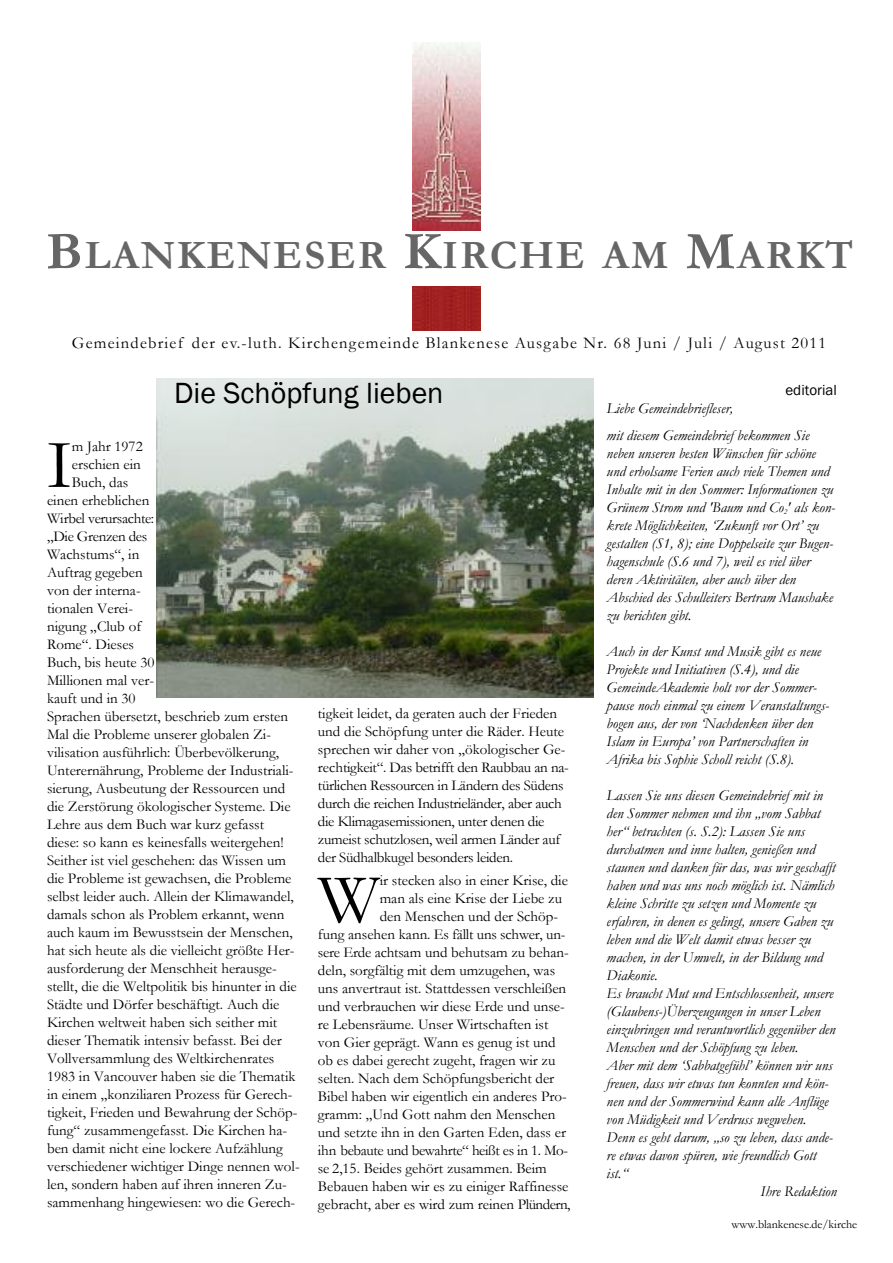
<style>
.page{position:relative;width:893px;height:1263px;background:#fff}
.page>*{position:absolute;margin:0;border:0;box-sizing:border-box;transform-origin:0 0}
.t1{font:70.05px "Garamond";color:#000}
.t2{font:700 40.5px "Garamond";letter-spacing:.05em;color:#666}
.t3{font:30px "Franklin Gothic";color:#000}
.t4{font:16.5px "Garamond";letter-spacing:.075em;color:#000}
.t5{font:15px "Garamond";color:#000}
.t6{font:italic 15px/18px "Garamond";color:#000}
.t7{font:15px/18px "Garamond";letter-spacing:-.02em;color:#000}
.t8{font:15px "Garamond";letter-spacing:-.025em;color:#000}
.t9{font:15px "Franklin Gothic";color:#000}
.t10{font:12px "Garamond";color:#000}
.s1{font-size:54px}
</style>
<div class="page">
<img style="left:412px;top:43px;width:68px;height:287px">
<div style="left:406px;top:231px;width:80px;height:54px;background:#fff"></div>
<img style="left:156px;top:378px;width:437px;height:320px">
<h2 class="t2" style="left:46px;top:234px;width:809px"><span class="s1">B</span>LANKENESER <span class="s1">K</span>IRCHE AM <span class="s1">M</span>ARKT</h2>
<p class="t4" style="left:72px;top:333px;width:756px">Gemeindebrief der ev.-luth. Kirchengemeinde Blankenese Ausgabe Nr. 68 Juni / Juli / August 2011</p>
<h3 class="t3" style="left:174px;top:375px;width:271px">Die Schöpfung lieben</h3>
<h1 class="t1" style="left:47px;top:427px;width:26px">I</h1>
<p class="t5" style="left:72px;top:438px;width:72px">m Jahr 1972</p>
<p class="t5" style="left:72px;top:456px;width:71px">erschien ein</p>
<p class="t5" style="left:72px;top:474px;width:58px">Buch, das</p>
<p class="t5" style="left:47px;top:492px;width:104px">einen erheblichen</p>
<p class="t8" style="left:47px;top:510px;width:109px">Wirbel verursachte:</p>
<p class="t8" style="left:47px;top:528px;width:102px">„Die Grenzen des</p>
<p class="t5" style="left:47px;top:546px;width:94px">Wachstums“, in</p>
<p class="t5" style="left:47px;top:564px;width:97px">Auftrag gegeben</p>
<p class="t5" style="left:47px;top:582px;width:95px">von der interna-</p>
<p class="t5" style="left:47px;top:600px;width:88px">tionalen Verei-</p>
<p class="t5" style="left:47px;top:618px;width:96px">nigung „Club of</p>
<p class="t5" style="left:47px;top:636px;width:89px">Rome“. Dieses</p>
<p class="t5" style="left:47px;top:654px;width:109px">Buch, bis heute 30</p>
<p class="t5" style="left:47px;top:672px;width:109px">Millionen mal ver-</p>
<p class="t5" style="left:47px;top:690px;width:90px">kauft und in 30</p>
<p class="t5" style="left:47px;top:708px;width:243px">Sprachen übersetzt, beschrieb zum ersten</p>
<p class="t5" style="left:47px;top:726px;width:226px">Mal die Probleme unserer globalen Zi-</p>
<p class="t5" style="left:47px;top:744px;width:234px">vilisation ausführlich: Überbevölkerung,</p>
<p class="t5" style="left:47px;top:762px;width:248px">Unterernährung, Probleme der Industriali-</p>
<p class="t5" style="left:47px;top:780px;width:240px">sierung, Ausbeutung der Ressourcen und</p>
<p class="t5" style="left:47px;top:798px;width:245px">die Zerstörung ökologischer Systeme. Die</p>
<p class="t5" style="left:47px;top:816px;width:219px">Lehre aus dem Buch war kurz gefasst</p>
<p class="t5" style="left:47px;top:834px;width:238px">diese: so kann es keinesfalls weitergehen!</p>
<p class="t5" style="left:47px;top:852px;width:241px">Seither ist viel geschehen: das Wissen um</p>
<p class="t5" style="left:47px;top:870px;width:246px">die Probleme ist gewachsen, die Probleme</p>
<p class="t5" style="left:47px;top:888px;width:248px">selbst leider auch. Allein der Klimawandel,</p>
<p class="t5" style="left:47px;top:906px;width:239px">damals schon als Problem erkannt, wenn</p>
<p class="t5" style="left:47px;top:924px;width:247px">auch kaum im Bewusstsein der Menschen,</p>
<p class="t5" style="left:47px;top:942px;width:249px">hat sich heute als die vielleicht größte Her-</p>
<p class="t5" style="left:47px;top:960px;width:231px">ausforderung der Menschheit herausge-</p>
<p class="t5" style="left:47px;top:978px;width:251px">stellt, die die Weltpolitik bis hinunter in die</p>
<p class="t5" style="left:47px;top:996px;width:234px">Städte und Dörfer beschäftigt. Auch die</p>
<p class="t5" style="left:47px;top:1014px;width:232px">Kirchen weltweit haben sich seither mit</p>
<p class="t5" style="left:47px;top:1032px;width:236px">dieser Thematik intensiv befasst. Bei der</p>
<p class="t5" style="left:47px;top:1050px;width:229px">Vollversammlung des Weltkirchenrates</p>
<p class="t5" style="left:47px;top:1068px;width:250px">1983 in Vancouver haben sie die Thematik</p>
<p class="t5" style="left:47px;top:1086px;width:247px">in einem „konziliaren Prozess für Gerech-</p>
<p class="t5" style="left:47px;top:1104px;width:252px">tigkeit, Frieden und Bewahrung der Schöp-</p>
<p class="t5" style="left:47px;top:1122px;width:242px">fung“ zusammengefasst. Die Kirchen ha-</p>
<p class="t5" style="left:47px;top:1140px;width:237px">ben damit nicht eine lockere Aufzählung</p>
<p class="t5" style="left:47px;top:1158px;width:254px">verschiedener wichtiger Dinge nennen wol-</p>
<p class="t5" style="left:47px;top:1176px;width:241px">len, sondern haben auf ihren inneren Zu-</p>
<p class="t5" style="left:47px;top:1194px;width:250px">sammenhang hingewiesen: wo die Gerech-</p>
<p class="t7" style="left:318px;top:704px;width:253px">tigkeit leidet, da geraten auch der Frieden und die Schöpfung unter die Räder. Heute sprechen wir daher von „ökologischer Ge&shy;rechtigkeit“. Das betrifft den Raubbau an na&shy;türlichen Ressourcen in Ländern des Südens durch die reichen Industrieländer, aber auch die Klimagasemissionen, unter denen die zumeist schutzlosen, weil armen Länder auf der Südhalbkugel besonders leiden.</p>
<h1 class="t1" style="left:318px;top:861px;width:63px">W</h1>
<p class="t5" style="left:380px;top:872px;width:190px">ir stecken also in einer Krise, die</p>
<p class="t5" style="left:380px;top:890px;width:184px">man als eine Krise der Liebe zu</p>
<p class="t5" style="left:380px;top:908px;width:180px">den Menschen und der Schöp-</p>
<p class="t5" style="left:318px;top:926px;width:249px">fung ansehen kann. Es fällt uns schwer, un-</p>
<p class="t5" style="left:318px;top:944px;width:253px">sere Erde achtsam und behutsam zu behan-</p>
<p class="t5" style="left:318px;top:962px;width:239px">deln, sorgfältig mit dem umzugehen, was</p>
<p class="t5" style="left:318px;top:980px;width:250px">uns anvertraut ist. Stattdessen verschleißen</p>
<p class="t5" style="left:318px;top:998px;width:249px">und verbrauchen wir diese Erde und unse-</p>
<p class="t5" style="left:318px;top:1016px;width:232px">re Lebensräume. Unser Wirtschaften ist</p>
<p class="t5" style="left:318px;top:1034px;width:239px">von Gier geprägt. Wann es genug ist und</p>
<p class="t5" style="left:318px;top:1052px;width:239px">ob es dabei gerecht zugeht, fragen wir zu</p>
<p class="t5" style="left:318px;top:1070px;width:238px">selten. Nach dem Schöpfungsbericht der</p>
<p class="t5" style="left:318px;top:1088px;width:251px">Bibel haben wir eigentlich ein anderes Pro-</p>
<p class="t5" style="left:318px;top:1106px;width:239px">gramm: „Und Gott nahm den Menschen</p>
<p class="t5" style="left:318px;top:1124px;width:250px">und setzte ihn in den Garten Eden, dass er</p>
<p class="t8" style="left:318px;top:1142px;width:252px">ihn bebaute und bewahrte“ heißt es in 1. Mo-</p>
<p class="t5" style="left:318px;top:1160px;width:230px">se 2,15. Beides gehört zusammen. Beim</p>
<p class="t5" style="left:318px;top:1178px;width:252px">Bebauen haben wir es zu einiger Raffinesse</p>
<p class="t5" style="left:318px;top:1196px;width:254px">gebracht, aber es wird zum reinen Plündern,</p>
<p class="t9" style="left:785px;top:381px;width:53px">editorial</p>
<p class="t6" style="left:607px;top:395px;width:204px;line-height:27px">Liebe Gemeindebriefleser,<br>mit diesem Gemeindebrief bekommen Sie</p>
<p class="t6" style="left:607px;top:444px;width:230px">neben unseren besten Wünschen für schöne und erholsame Ferien auch viele Themen und Inhalte mit in den Sommer: Informationen zu Grünem Strom und 'Baum und Co<sub>2</sub>' als kon&shy;krete Möglichkeiten, ‘Zukunft vor Ort’ zu gestalten (S1, 8); eine Doppelseite zur Bugen&shy;hagenschule (S.6 und 7), weil es viel über deren Aktivitäten, aber auch über den Abschied des Schulleiters Bertram Maushake zu berichten gibt.</p>
<p class="t6" style="left:607px;top:643px;width:224px">Auch in der Kunst und Musik gibt es neue Projekte und Initiativen (S.4), und die GemeindeAkademie holt vor der Sommer&shy;pause noch einmal zu einem Veranstaltungs&shy;bogen aus, der von ‘Nachdenken über den Islam in Europa’ von Partnerschaften in Afrika bis Sophie Scholl reicht (S.8).</p>
<p class="t6" style="left:607px;top:787px;width:218px">Lassen Sie uns diesen Gemeindebrief mit in</p>
<p class="t6" style="left:607px;top:805px;width:215px">den Sommer nehmen und ihn „vom Sabbat</p>
<p class="t6" style="left:607px;top:823px;width:200px">her“ betrachten (s. S.2): Lassen Sie uns</p>
<p class="t6" style="left:607px;top:841px;width:210px">durchatmen und inne halten, genießen und</p>
<p class="t6" style="left:607px;top:859px;width:230px">staunen und danken für das, was wir geschafft</p>
<p class="t6" style="left:607px;top:877px;width:229px">haben und was uns noch möglich ist. Nämlich</p>
<p class="t6" style="left:607px;top:895px;width:211px">kleine Schritte zu setzen und Momente zu</p>
<p class="t6" style="left:607px;top:913px;width:228px">erfahren, in denen es gelingt, unsere Gaben zu</p>
<p class="t6" style="left:607px;top:931px;width:206px">leben und die Welt damit etwas besser zu</p>
<p class="t6" style="left:607px;top:949px;width:218px">machen, in der Umwelt, in der Bildung und</p>
<p class="t6" style="left:607px;top:967px;width:53px">Diakonie.</p>
<p class="t6" style="left:607px;top:985px;width:228px">Es braucht Mut und Entschlossenheit, unsere</p>
<p class="t6" style="left:607px;top:1003px;width:215px">(Glaubens-)Überzeugungen in unser Leben</p>
<p class="t6" style="left:607px;top:1021px;width:230px">einzubringen und verantwortlich gegenüber den</p>
<p class="t6" style="left:607px;top:1039px;width:193px">Menschen und der Schöpfung zu leben.</p>
<p class="t6" style="left:607px;top:1057px;width:227px">Aber mit dem ‘Sabbatgefühl’ können wir uns</p>
<p class="t6" style="left:607px;top:1075px;width:223px">freuen, dass wir etwas tun konnten und kön-</p>
<p class="t6" style="left:607px;top:1093px;width:223px">nen und der Sommerwind kann alle Anflüge</p>
<p class="t6" style="left:607px;top:1111px;width:201px">von Müdigkeit und Verdruss wegwehen.</p>
<p class="t6" style="left:607px;top:1129px;width:227px">Denn es geht darum, „so zu leben, dass ande-</p>
<p class="t6" style="left:607px;top:1147px;width:211px">re etwas davon spüren, wie freundlich Gott</p>
<p class="t6" style="left:607px;top:1165px;width:23px">ist.“</p>
<p class="t6" style="left:760px;top:1183px;width:78px">Ihre Redaktion</p>
<p class="t10" style="left:731px;top:1218px;width:127px">www.blankenese.de/kirche</p>
</div>
